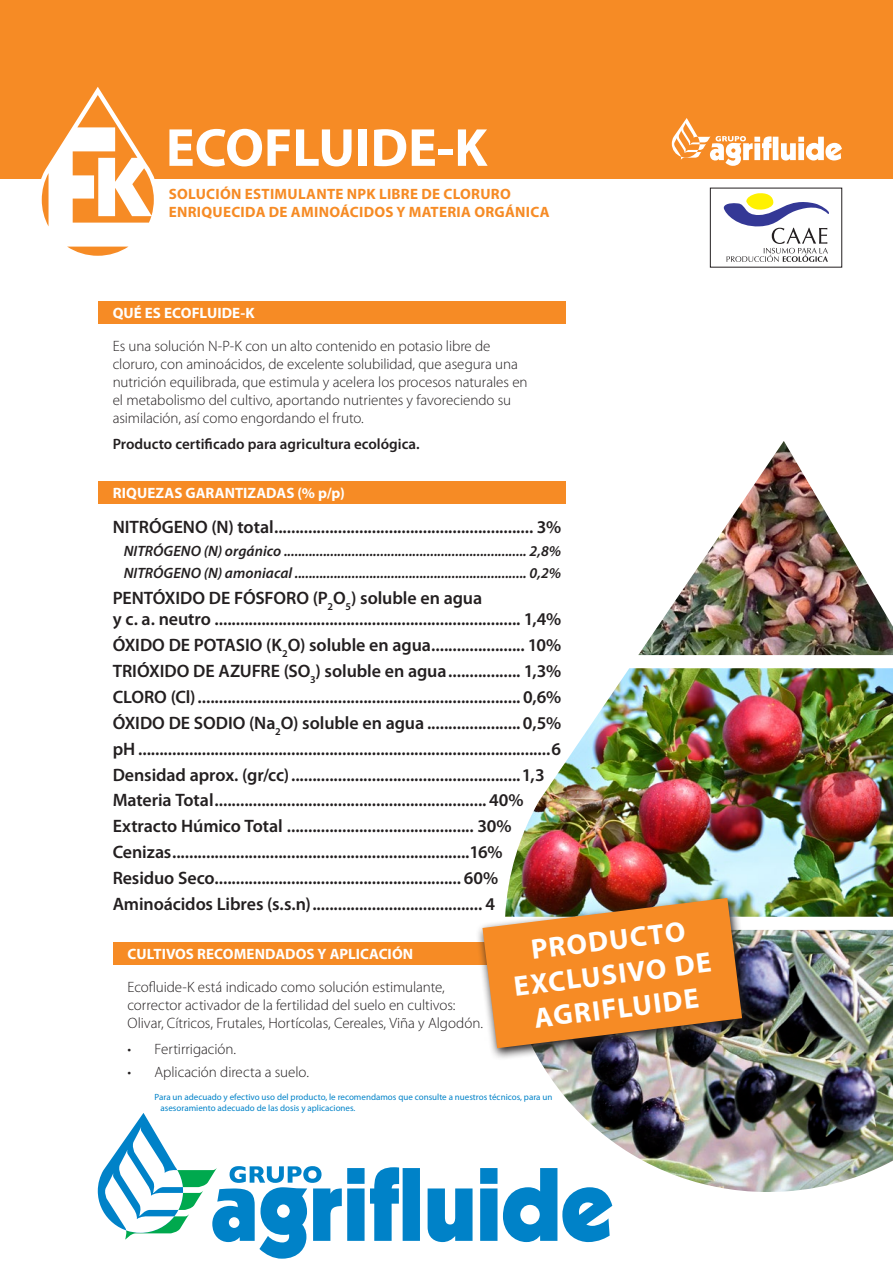
<style>
.page{position:relative;width:893px;height:1263px;background:#fff}
.page>*{position:absolute;margin:0;border:0;box-sizing:border-box;transform-origin:0 0}
.t1{font:700 54px "Myriad Pro";color:#fff}
.t2{font:700 28.5px/34.2px "Myriad Pro";color:#fff;text-align:center}
.t3{font:600 18px "Myriad Pro";letter-spacing:-.005em;color:#231f20}
.t4{font:300 15px/18px "Myriad Pro";letter-spacing:-.005em;color:#231f20}
.t5{font:italic 600 15px "Myriad Pro";letter-spacing:.005em;color:#231f20}
.t6{font:700 15px/18px "Myriad Pro";letter-spacing:.02em;color:#f68b25}
.t7{font:700 15px "Myriad Pro";letter-spacing:.005em;color:#fff}
.t8{font:600 15px "Myriad Pro";color:#231f20}
.t9{font:9px/10.8px "Myriad Pro";color:#0082c8}
</style>
<div class="page">
<img style="left:638px;top:441px;width:255px;height:214px">
<img style="left:539px;top:930px;width:354px;height:262px">
<img style="left:507px;top:668px;width:386px;height:249px">
<div style="left:98px;top:301px;width:468px;height:23px;background:#f68b25"></div>
<div style="left:98px;top:481px;width:468px;height:23px;background:#f68b25"></div>
<div style="left:113px;top:942px;width:467px;height:22px;background:#f68b25"></div>
<div style="left:0;top:0;width:893px;height:179px;background:#f68b25"></div>
<svg style="left:98px;top:1113px;width:514px;height:146px"></svg>
<svg style="left:672px;top:118px;width:170px;height:48px"></svg>
<img style="left:476px;top:893px;width:277px;height:167px">
<svg style="left:482px;top:898px;width:260px;height:150px;background:#d88636"></svg>
<div style="left:710px;top:188px;width:132px;height:79px;border:1px solid #231f20"></div>
<svg style="left:723px;top:193px;width:106px;height:69px"></svg>
<svg style="left:41px;top:87px;width:114px;height:169px"></svg>
<p class="t1" style="left:166px;top:112px;width:323px">ECOFLUIDE-K</p>
<p class="t6" style="left:169px;top:185px;width:382px">SOLUCIÓN ESTIMULANTE NPK LIBRE DE CLORURO<br>ENRIQUECIDA DE AMINOÁCIDOS Y MATERIA ORGÁNICA</p>
<p class="t7" style="left:113px;top:303px;width:144px">QUÉ ES ECOFLUIDE-K</p>
<p class="t4" style="left:113px;top:337px;width:416px">Es una solución N-P-K con un alto contenido en potasio libre de cloruro, con aminoácidos, de excelente solubilidad, que asegura una nutrición equilibrada, que estimula y acelera los procesos naturales en el metabolismo del cultivo, aportando nutrientes y favoreciendo su asimilación, así como engordando el fruto.</p>
<p class="t8" style="left:113px;top:435px;width:308px">Producto certificado para agricultura ecológica.</p>
<p class="t7" style="left:113px;top:483px;width:234px">RIQUEZAS GARANTIZADAS (% p/p)</p>
<p class="t3" style="left:113px;top:516px;width:450px">NITRÓGENO (N) total............................................................. 3%</p>
<p class="t5" style="left:124px;top:541px;width:439px">NITRÓGENO (N) orgánico .................................................................... 2,8%</p>
<p class="t5" style="left:124px;top:563px;width:439px">NITRÓGENO (N) amoniacal ................................................................. 0,2%</p>
<p class="t3" style="left:113px;top:586px;width:371px">PENTÓXIDO DE FÓSFORO (P<sub>2</sub>O<sub>5</sub>) soluble en agua</p>
<p class="t3" style="left:113px;top:608px;width:450px">y c. a. neutro ........................................................................ 1,4%</p>
<p class="t3" style="left:113px;top:634px;width:450px">ÓXIDO DE POTASIO (K<sub>2</sub>O) soluble en agua...................... 10%</p>
<p class="t3" style="left:113px;top:660px;width:450px">TRIÓXIDO DE AZUFRE (SO<sub>3</sub>) soluble en agua................. 1,3%</p>
<p class="t3" style="left:113px;top:685px;width:450px">CLORO (Cl)............................................................................ 0,6%</p>
<p class="t3" style="left:113px;top:711px;width:450px">ÓXIDO DE SODIO (Na<sub>2</sub>O) soluble en agua ...................... 0,5%</p>
<p class="t3" style="left:113px;top:737px;width:450px">pH .................................................................................................6</p>
<p class="t3" style="left:113px;top:763px;width:434px">Densidad aprox. (gr/cc)......................................................1,3</p>
<p class="t3" style="left:113px;top:789px;width:413px">Materia Total................................................................ 40%</p>
<p class="t3" style="left:113px;top:815px;width:401px">Extracto Húmico Total ............................................ 30%</p>
<p class="t3" style="left:113px;top:841px;width:392px">Cenizas......................................................................16%</p>
<p class="t3" style="left:113px;top:866px;width:387px">Residuo Seco.......................................................... 60%</p>
<p class="t3" style="left:113px;top:892px;width:384px">Aminoácidos Libres (s.s.n)........................................ 4</p>
<p class="t7" style="left:128px;top:944px;width:287px">CULTIVOS RECOMENDADOS Y APLICACIÓN</p>
<p class="t4" style="left:128px;top:977px;width:357px">Ecofluide-K está indicado como solución estimulante, corrector activador de la fertilidad del suelo en cultivos:<br>Olivar, Cítricos, Frutales, Hortícolas, Cereales, Viña y Algodón.</p>
<p class="t4" style="left:128px;top:1040px;width:110px">• Fertirrigación.</p>
<p class="t4" style="left:128px;top:1062px;width:183px">• Aplicación directa a suelo.</p>
<p class="t9" style="left:161px;top:1091px;width:393px;text-indent:-6px">Para un adecuado y efectivo uso del producto, le recomendamos que consulte a nuestros técnicos, para un asesoramiento adecuado de las dosis y aplicaciones.</p>
<p class="t2" style="left:507px;top:934px;width:200px;rotate:-7deg">PRODUCTO<br>EXCLUSIVO DE<br>AGRIFLUIDE</p>
</div>
